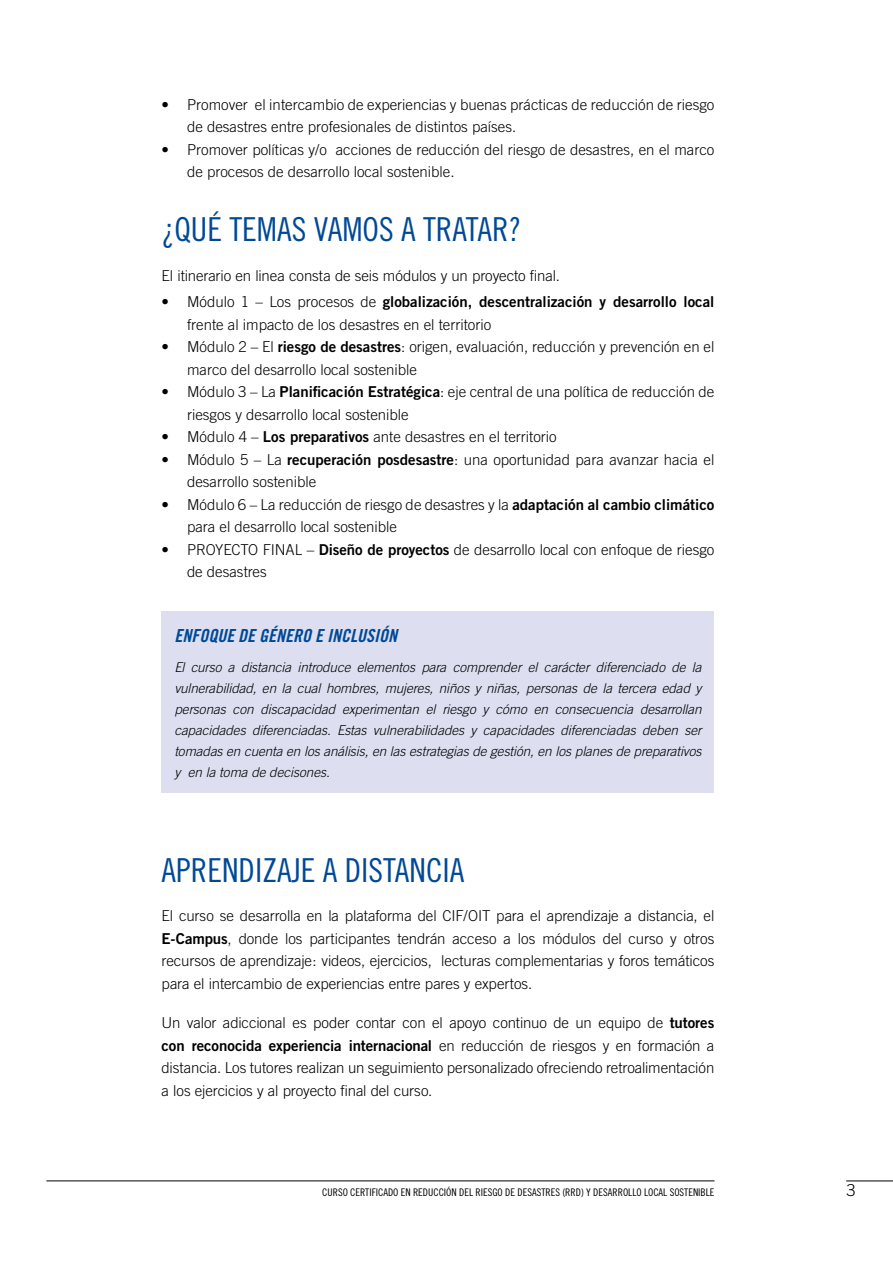
<style>
.page{position:relative;width:893px;height:1263px;background:#fff}
.page>*{position:absolute;margin:0;border:0;box-sizing:border-box;transform-origin:0 0}
.t1{font:33px "Trade Gothic Cond Eighteen";color:#004996}
.t2{font:18px "Trade Gothic Bold Cond Twenty Obl";color:#004996}
.t3{font:300 16.5px "Trade Gothic";color:#000}
.t4{font:300 15px/22.5px "Trade Gothic";color:#000}
.t5{font:15px "Trade Gothic Bold Two";color:#000}
.t6{font:italic 300 13.5px/21px "Trade Gothic";letter-spacing:-.005em;color:#000;text-align:justify}
.t7{font:10.5px "Trade Gothic Cond Eighteen";color:#000}
.s1{font-family:"Trade Gothic";font-weight:300}
.s2{font-family:"Trade Gothic Bold Two";font-weight:400}
</style>
<div class="page">
<hr style="left:46px;top:1180px;width:669px;height:1px;background:#000">
<hr style="left:846px;top:1181px;width:47px;height:1px;background:#000">
<div style="left:162px;top:611px;width:552px;height:182px;background:#dddff1"></div>
<p class="t4" style="left:187px;top:93px;width:529px;text-indent:-26px">• Promover el intercambio de experiencias y buenas prácticas de reducción de riesgo de desastres entre profesionales de distintos países.</p>
<p class="t4" style="left:187px;top:138px;width:529px;text-indent:-26px">• Promover políticas y/o acciones de reducción del riesgo de desastres, en el marco de procesos de desarrollo local sostenible.</p>
<h1 class="t1" style="left:162px;top:210px;width:361px">¿QUÉ TEMAS VAMOS A TRATAR?</h1>
<p class="t4" style="left:162px;top:264px;width:400px">El itinerario en linea consta de seis módulos y un proyecto final.</p>
<p class="t5" style="left:162px;top:293px;width:554px"><span class="s1">• Módulo 1 – Los procesos de</span> globalización, descentralización y desarrollo local</p>
<p class="t4" style="left:187px;top:313px;width:306px">frente al impacto de los desastres en el territorio</p>
<p class="t4" style="left:187px;top:336px;width:529px;text-indent:-26px">• Módulo 2 – El <span class="s2">riesgo de desastres</span>: origen, evaluación, reducción y prevención en el marco del desarrollo local sostenible</p>
<p class="t4" style="left:187px;top:381px;width:529px;text-indent:-26px">• Módulo 3 – La <span class="s2">Planificación Estratégica</span>: eje central de una política de reducción de riesgos y desarrollo local sostenible</p>
<p class="t4" style="left:162px;top:426px;width:397px">• Módulo 4 – <span class="s2">Los preparativos</span> ante desastres en el territorio</p>
<p class="t4" style="left:187px;top:448px;width:529px;text-indent:-26px">• Módulo 5 – La <span class="s2">recuperación posdesastre</span>: una oportunidad para avanzar hacia el desarrollo sostenible</p>
<p class="t4" style="left:187px;top:493px;width:529px;text-indent:-26px">• Módulo 6 – La reducción de riesgo de desastres y la <span class="s2">adaptación al cambio climático </span>para el desarrollo local sostenible</p>
<p class="t4" style="left:187px;top:538px;width:529px;text-indent:-26px">• PROYECTO FINAL – <span class="s2">Diseño de proyectos</span> de desarrollo local con enfoque de riesgo de desastres</p>
<p class="t2" style="left:174px;top:625px;width:224px">ENFOQUE DE GÉNERO E INCLUSIÓN</p>
<p class="t6" style="left:174px;top:656px;width:529px">El curso a distancia introduce elementos para comprender el carácter diferenciado de la vulnerabilidad, en la cual hombres, mujeres, niños y niñas, personas de la tercera edad y personas con discapacidad experimentan el riesgo y cómo en consecuencia desarrollan capacidades diferenciadas. Estas vulnerabilidades y capacidades diferenciadas deben ser tomadas en cuenta en los análisis, en las estrategias de gestión, en los planes de preparativos y en la toma de decisones.</p>
<h1 class="t1" style="left:162px;top:850px;width:304px">APRENDIZAJE A DISTANCIA</h1>
<p class="t4" style="left:162px;top:904px;width:554px;text-align:justify">El curso se desarrolla en la plataforma del CIF/OIT para el aprendizaje a distancia, el <span class="s2">E-Campus</span>, donde los participantes tendrán acceso a los módulos del curso y otros recursos de aprendizaje: videos, ejercicios, lecturas complementarias y foros temáticos para el intercambio de experiencias entre pares y expertos.</p>
<p class="t4" style="left:162px;top:1011px;width:554px">Un valor adiccional es poder contar con el apoyo continuo de un equipo de <span class="s2">tutores</span></p>
<p class="t5" style="left:162px;top:1036px;width:554px">con reconocida experiencia internacional <span class="s1">en reducción de riesgos y en formación a</span></p>
<p class="t4" style="left:162px;top:1056px;width:554px">distancia. Los tutores realizan un seguimiento personalizado ofreciendo retroalimentación a los ejercicios y al proyecto final del curso.</p>
<p class="t7" style="left:322px;top:1186px;width:394px">CURSO CERTIFICADO EN REDUCCIÓN DEL RIESGO DE DESASTRES (RRD) Y DESARROLLO LOCAL SOSTENIBLE</p>
<p class="t3" style="left:846px;top:1180px;width:11px">3</p>
</div>
